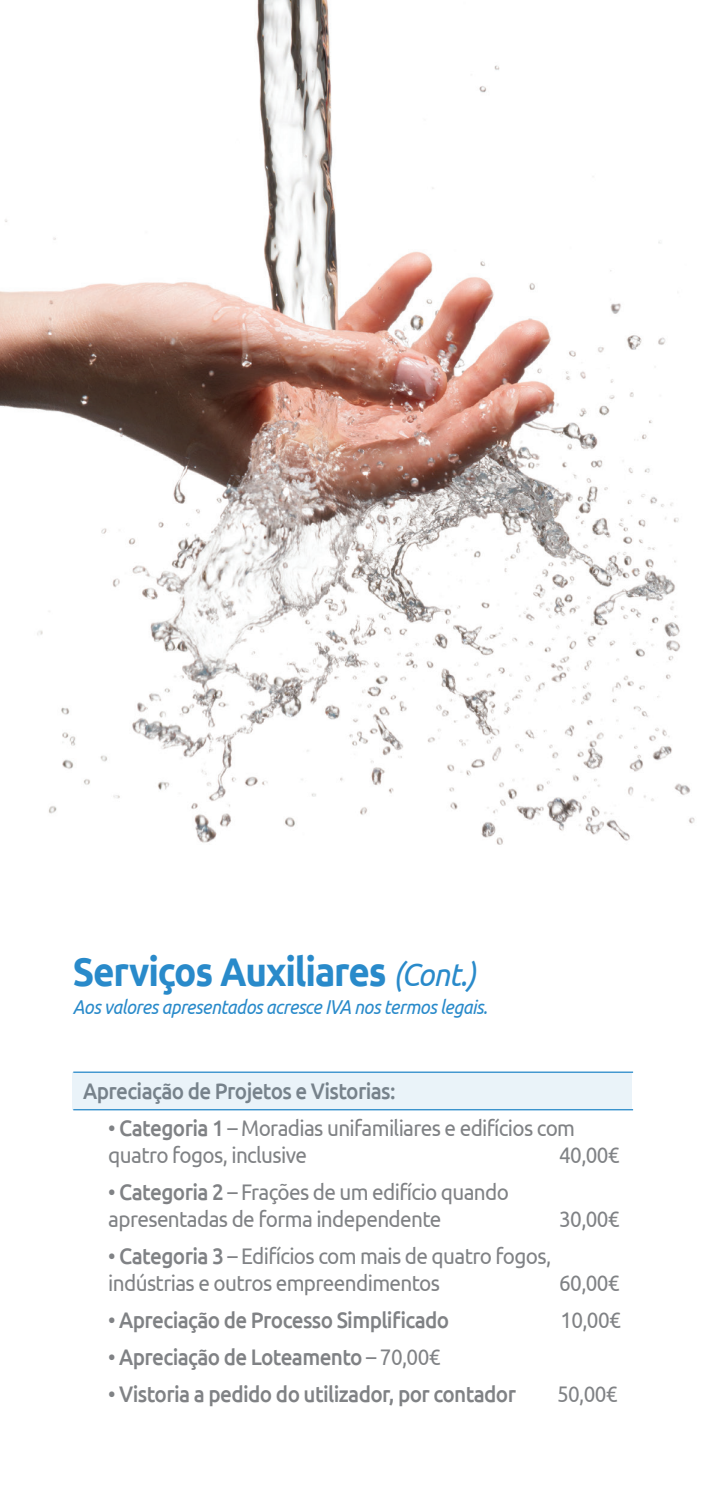
<style>
.page{position:relative;width:703px;height:1489px;background:#fff}
.page>*{position:absolute;margin:0;border:0;box-sizing:border-box;transform-origin:0 0}
.t1{font:700 40px "Ubuntu";letter-spacing:-.03em;color:#298aca;scale:.92 1}
.t2{font:22.5px/27px "Ubuntu";letter-spacing:-.03em;color:#808285;scale:.92 1}
.t3{font:500 22.5px "Ubuntu";letter-spacing:-.03em;color:#808285;scale:.92 1}
.t4{font:italic 20px "Ubuntu";letter-spacing:-.025em;color:#298aca;scale:.9 1}
.s1{font-weight:400;font-style:italic;font-size:32.5px}
.s2{font-weight:500}
.s3{font-weight:400}
</style>
<div class="page">
<img style="left:0;top:0;width:695px;height:845px">
<hr style="left:73px;top:1071px;width:559px;height:1px;background:#298aca">
<hr style="left:73px;top:1108px;width:559px;height:2px;background:#298aca">
<div style="left:72px;top:1072px;width:559px;height:37px;background:#eaf3f9"></div>
<h1 class="t1" style="left:73px;top:947px;width:439px">Serviços Auxiliares <span class="s1">(Cont.)</span></h1>
<p class="t4" style="left:73px;top:994px;width:462px">Aos valores apresentados acresce IVA nos termos legais.</p>
<p class="t3" style="left:83px;top:1076px;width:341px">Apreciação de Projetos e Vistorias:</p>
<p class="t2" style="left:108px;top:1113px;width:508px">• <span class="s2">Categoria 1</span> – Moradias unifamiliares e edifícios com quatro fogos, inclusive</p>
<p class="t2" style="left:559px;top:1140px;width:67px">40,00€</p>
<p class="t2" style="left:108px;top:1177px;width:437px">• <span class="s2">Categoria 2</span> – Frações de um edifício quando apresentadas de forma independente</p>
<p class="t2" style="left:108px;top:1241px;width:482px">• <span class="s2">Categoria 3</span> – Edifícios com mais de quatro fogos, indústrias e outros empreendimentos</p>
<p class="t2" style="left:559px;top:1204px;width:67px">30,00€</p>
<p class="t2" style="left:559px;top:1268px;width:67px">60,00€</p>
<p class="t3" style="left:108px;top:1305px;width:372px"><span class="s3">•</span> Apreciação de Processo Simplificado</p>
<p class="t2" style="left:560px;top:1305px;width:67px">10,00€</p>
<p class="t3" style="left:108px;top:1342px;width:362px"><span class="s3">•</span> Apreciação de Loteamento <span class="s3">– 70,00€</span></p>
<p class="t3" style="left:108px;top:1379px;width:444px"><span class="s3">•</span> Vistoria a pedido do utilizador, por contador</p>
<p class="t2" style="left:557px;top:1379px;width:67px">50,00€</p>
</div>
